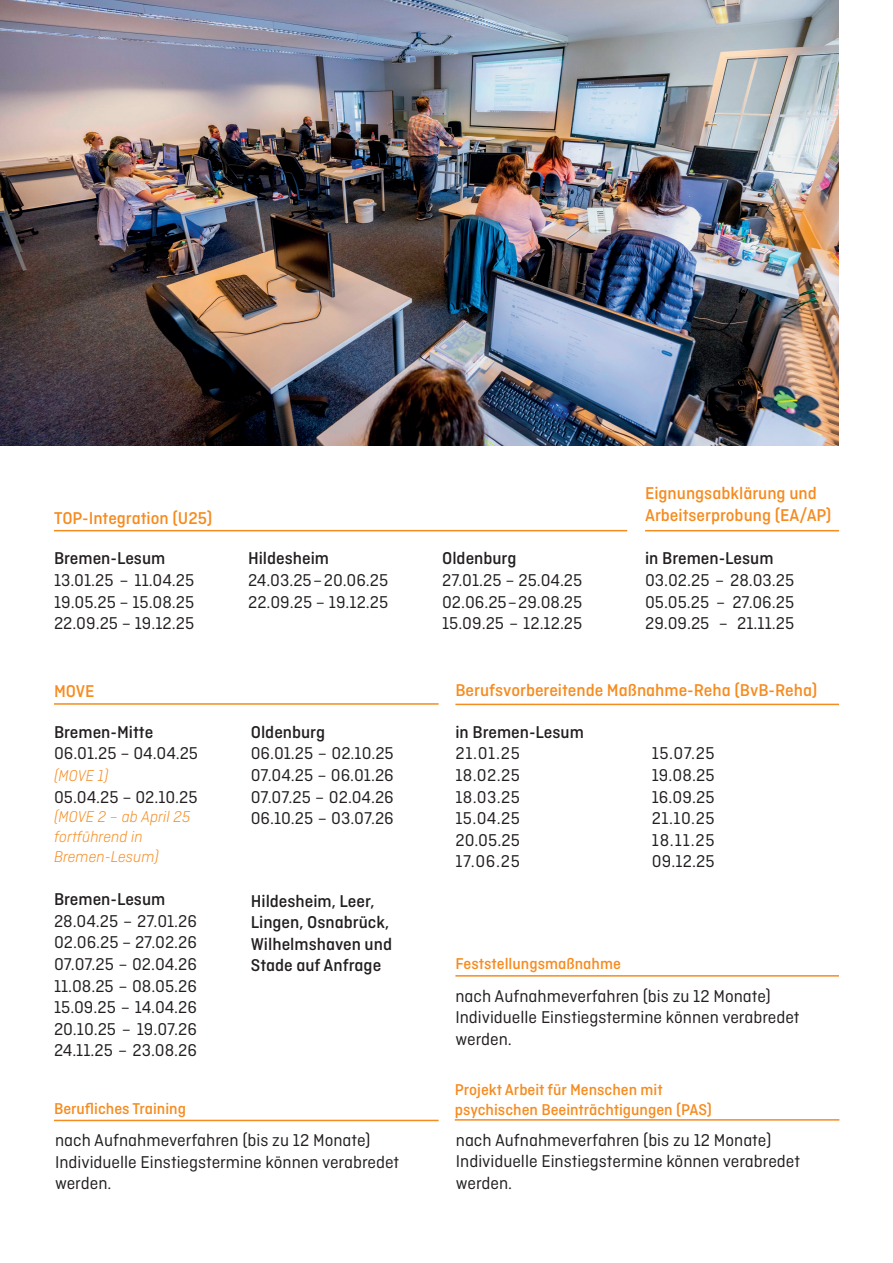
<style>
.page{position:relative;width:893px;height:1263px;background:#fff}
.page>*{position:absolute;margin:0;border:0;box-sizing:border-box;transform-origin:0 0}
.t1{font:18px/21.6px "Ciutadella";color:#231f20;text-align:justify}
.t2{font:500 18px/21.6px "Ciutadella";color:#231f20}
.t3{font:500 18px/21.6px "Ciutadella";color:#f68b1f}
.t4{font:500 16.5px/19.8px "Ciutadella";color:#f68b1f}
.t5{font:italic 300 16.5px/19.8px "Ciutadella";color:#f68b1f}
</style>
<div class="page">
<hr style="left:54px;top:530px;width:573px;height:1px;background:#f68b1f">
<hr style="left:455px;top:704px;width:384px;height:1px;background:#f68b1f">
<hr style="left:54px;top:703px;width:385px;height:2px;background:#f68b1f">
<hr style="left:645px;top:530px;width:194px;height:1px;background:#f68b1f">
<hr style="left:54px;top:1120px;width:385px;height:1px;background:#f68b1f">
<hr style="left:455px;top:975px;width:384px;height:1px;background:#f68b1f">
<hr style="left:455px;top:1119px;width:384px;height:1px;background:#f68b1f">
<img style="left:0;top:0;width:839px;height:445px">
<p class="t3" style="left:54px;top:507px;width:160px">TOP-Integration (U25)</p>
<p class="t2" style="left:54px;top:548px;width:113px">Bremen-Lesum</p>
<p class="t1" style="left:54px;top:569px;width:142px">13.01.25 – 11.04.25<br>19.05.25 – 15.08.25<br>22.09.25 – 19.12.25</p>
<p class="t3" style="left:54px;top:680px;width:42px">MOVE</p>
<p class="t2" style="left:54px;top:721px;width:101px">Bremen-Mitte</p>
<p class="t1" style="left:54px;top:742px;width:146px">06.01.25 – 04.04.25</p>
<p class="t5" style="left:54px;top:765px;width:56px">(MOVE 1)</p>
<p class="t1" style="left:54px;top:786px;width:145px">05.04.25 – 02.10.25</p>
<p class="t5" style="left:54px;top:807px;width:138px">(MOVE 2 – ab April 25 fortführend in<br>Bremen-Lesum)</p>
<p class="t2" style="left:54px;top:888px;width:113px">Bremen-Lesum</p>
<p class="t1" style="left:54px;top:910px;width:145px">28.04.25 – 27.01.26<br>02.06.25 – 27.02.26<br>07.07.25 – 02.04.26<br>11.08.25 – 08.05.26<br>15.09.25 – 14.04.26<br>20.10.25 – 19.07.26<br>24.11.25 – 23.08.26</p>
<p class="t4" style="left:54px;top:1098px;width:133px">Berufliches Training</p>
<p class="t2" style="left:248px;top:548px;width:82px">Hildesheim</p>
<p class="t1" style="left:248px;top:569px;width:142px">24.03.25 – 20.06.25<br>22.09.25 – 19.12.25</p>
<p class="t2" style="left:251px;top:721px;width:76px">Oldenburg</p>
<p class="t1" style="left:251px;top:742px;width:145px">06.01.25 – 02.10.25<br>07.04.25 – 06.01.26<br>07.07.25 – 02.04.26<br>06.10.25 – 03.07.26</p>
<p class="t2" style="left:251px;top:890px;width:143px">Hildesheim, Leer,<br>Lingen, Osnabrück,<br>Wilhelmshaven und<br>Stade auf Anfrage</p>
<p class="t1" style="left:55px;top:1129px;width:346px;text-align:left">nach Aufnahmeverfahren (bis zu 12 Monate)<br>Individuelle Einstiegstermine können verabredet werden.</p>
<p class="t2" style="left:442px;top:548px;width:76px">Oldenburg</p>
<p class="t1" style="left:442px;top:569px;width:142px">27.01.25 – 25.04.25<br>02.06.25 – 29.08.25<br>15.09.25 – 12.12.25</p>
<p class="t3" style="left:645px;top:482px;width:188px">Eignungsabklärung und<br>Arbeitserprobung (EA/AP)</p>
<p class="t2" style="left:645px;top:548px;width:130px">in Bremen-Lesum</p>
<p class="t1" style="left:645px;top:569px;width:151px">03.02.25 – 28.03.25<br>05.05.25 – 27.06.25<br>29.09.25 – 21.11.25</p>
<p class="t3" style="left:455px;top:679px;width:363px">Berufsvorbereitende Maßnahme-Reha (BvB-Reha)</p>
<p class="t2" style="left:455px;top:721px;width:130px">in Bremen-Lesum</p>
<p class="t1" style="left:455px;top:742px;width:66px">21.01.25<br>18.02.25<br>18.03.25<br>15.04.25<br>20.05.25<br>17.06.25</p>
<p class="t1" style="left:652px;top:742px;width:65px">15.07.25<br>19.08.25<br>16.09.25<br>21.10.25<br>18.11.25<br>09.12.25</p>
<p class="t4" style="left:455px;top:954px;width:167px">Feststellungsmaßnahme</p>
<p class="t1" style="left:455px;top:985px;width:346px;text-align:left">nach Aufnahmeverfahren (bis zu 12 Monate)<br>Individuelle Einstiegstermine können verabredet werden.</p>
<p class="t4" style="left:455px;top:1080px;width:259px">Projekt Arbeit für Menschen mit psychischen Beeinträchtigungen (PAS)</p>
<p class="t1" style="left:456px;top:1129px;width:346px;text-align:left">nach Aufnahmeverfahren (bis zu 12 Monate)<br>Individuelle Einstiegstermine können verabredet werden.</p>
</div>
